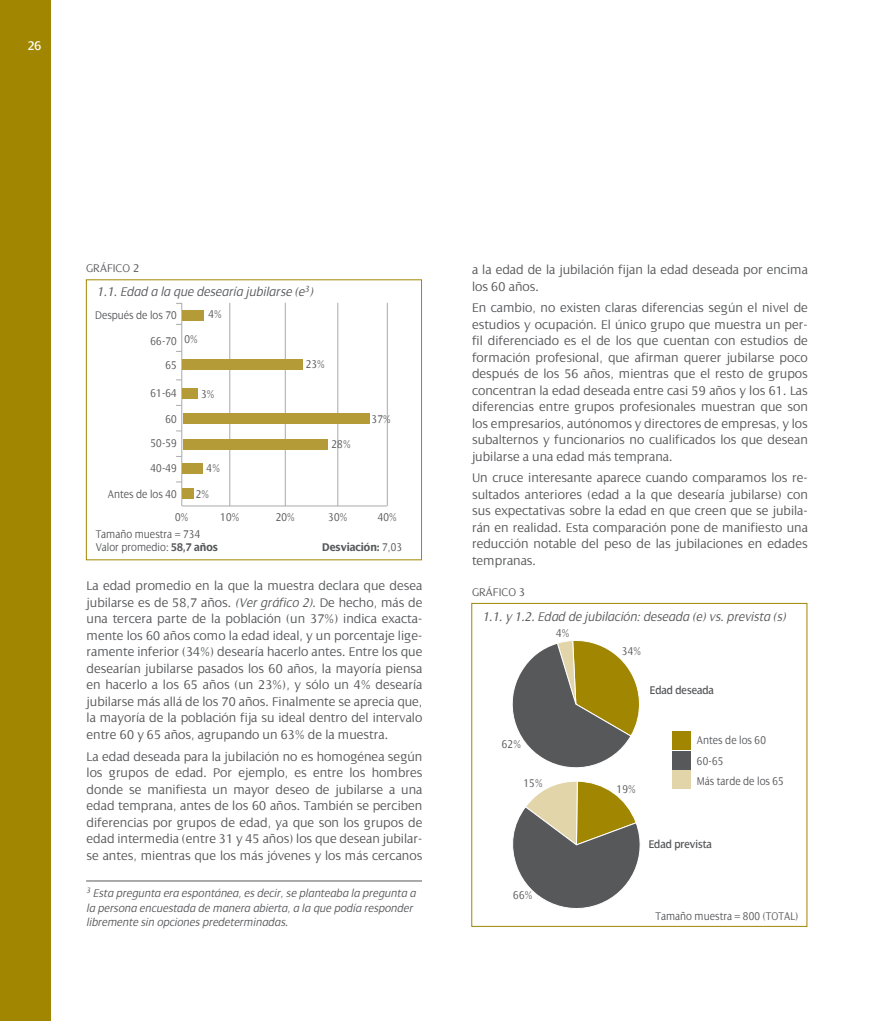
<style>
.page{position:relative;width:893px;height:1021px;background:#fff}
.page>*{position:absolute;margin:0;border:0;box-sizing:border-box;transform-origin:0 0}
.t1{font:300 13.5px/16.5px "Dialog";color:#57585a;text-align:justify}
.t2{font:italic 300 13.5px "Dialog";color:#57585a}
.t3{font:13.5px "Dialog";color:#fff}
.t4{font:300 12px/25.5px "Dialog";color:#57585a;scale:.9 1}
.t5{font:italic 300 12px/14.2px "Dialog";color:#57585a}
.t6{font:12px "Dialog";color:#57585a;scale:.9 1}
.t7{font:300 12px "Dialog";color:#57585a}
.t8{font:700 12px "Dialog";color:#57585a;scale:.9 1}
.s1{font-weight:700}
.s2{font-weight:300}
.s3{font-style:italic}
</style>
<div class="page">
<hr style="left:86px;top:880px;width:336px;height:1px;background:#57585a">
<svg style="left:512px;top:640px;width:128px;height:128px"></svg>
<div style="left:673px;top:731px;width:18px;height:18px;background:#a18701"></div>
<div style="left:673px;top:770px;width:18px;height:19px;background:#e2d5a9"></div>
<div style="left:673px;top:751px;width:18px;height:18px;background:#57585a"></div>
<svg style="left:512px;top:781px;width:128px;height:127px"></svg>
<div style="left:0;top:0;width:51px;height:1020px;background:#a18701"></div>
<div style="left:86px;top:279px;width:336px;height:281px;border:1px solid #a18701"></div>
<hr style="left:182px;top:505px;width:205px;height:1px;background:#a8a9ad">
<hr style="left:181px;top:303px;width:1px;height:203px;background:#a8a9ad">
<hr style="left:229px;top:303px;width:1px;height:203px;background:#a8a9ad">
<hr style="left:285px;top:303px;width:1px;height:203px;background:#a8a9ad">
<hr style="left:337px;top:303px;width:1px;height:203px;background:#a8a9ad">
<div style="left:183px;top:310px;width:21px;height:10px;background:#b59b37"></div>
<div style="left:183px;top:359px;width:120px;height:11px;background:#b59b37"></div>
<div style="left:183px;top:388px;width:15px;height:10px;background:#b59b37"></div>
<div style="left:183px;top:413px;width:186px;height:11px;background:#b59b37"></div>
<div style="left:183px;top:439px;width:144px;height:10px;background:#b59b37"></div>
<div style="left:183px;top:463px;width:20px;height:10px;background:#b59b37"></div>
<div style="left:183px;top:488px;width:11px;height:11px;background:#b59b37"></div>
<hr style="left:387px;top:303px;width:1px;height:203px;background:#a8a9ad">
<p class="t3" style="left:28px;top:39px;width:15px">26</p>
<p class="t7" style="left:86px;top:262px;width:55px">GRÁFICO 2</p>
<p class="t2" style="left:97px;top:285px;width:218px">1.1. Edad a la que desearía jubilarse (e<sup>3</sup>)</p>
<p class="t4" style="left:208px;top:301px;width:17px">4%</p>
<p class="t4" style="left:95px;top:303px;width:93px;text-align:right">Después de los 70<br>66-70</p>
<p class="t4" style="left:166px;top:352px;width:14px">65</p>
<p class="t4" style="left:150px;top:381px;width:31px;text-align:right">61-64<br>60</p>
<p class="t4" style="left:108px;top:430px;width:78px;text-align:right">50-59<br>40-49<br>Antes de los 40</p>
<p class="t4" style="left:175px;top:504px;width:17px">0%</p>
<p class="t4" style="left:220px;top:504px;width:23px">10%</p>
<p class="t4" style="left:276px;top:504px;width:23px">20%</p>
<p class="t4" style="left:328px;top:504px;width:23px">30%</p>
<p class="t4" style="left:378px;top:504px;width:23px">40%</p>
<p class="t4" style="left:184px;top:327px;width:17px">0%</p>
<p class="t4" style="left:306px;top:351px;width:23px">23%</p>
<p class="t4" style="left:201px;top:381px;width:17px">3%</p>
<p class="t4" style="left:372px;top:406px;width:23px">37%</p>
<p class="t4" style="left:331px;top:431px;width:23px">28%</p>
<p class="t4" style="left:196px;top:455px;width:28px;line-height:26.1px;text-indent:11px">4%<br>2%</p>
<p class="t4" style="left:96px;top:527px;width:137px;line-height:13.5px">Tamaño muestra = 734<br>Valor promedio: <span class="s1">58,7 años</span></p>
<p class="t8" style="left:322px;top:540px;width:90px">Desviación: <span class="s2">7,03</span></p>
<p class="t1" style="left:87px;top:578px;width:337px">La edad promedio en la que la muestra declara que desea jubilarse es de 58,7 años. <span class="s3">(Ver gráfico 2).</span> De hecho, más de una tercera parte de la población (un 37%) indica exacta&shy;mente los 60 años como la edad ideal, y un porcentaje lige&shy;ramente inferior (34%) desearía hacerlo antes. Entre los que desearían jubilarse pasados los 60 años, la mayoría piensa en hacerlo a los 65 años (un 23%), y sólo un 4% desearía jubilarse más allá de los 70 años. Finalmente se aprecia que, la mayoría de la población fija su ideal dentro del intervalo entre 60 y 65 años, agrupando un 63% de la muestra.</p>
<p class="t1" style="left:87px;top:748px;width:337px">La edad deseada para la jubilación no es homogénea según los grupos de edad. Por ejemplo, es entre los hombres donde se manifiesta un mayor deseo de jubilarse a una edad temprana, antes de los 60 años. También se perciben diferencias por grupos de edad, ya que son los grupos de edad intermedia (entre 31 y 45 años) los que desean jubilar&shy;se antes, mientras que los más jóvenes y los más cercanos</p>
<p class="t5" style="left:86px;top:886px;width:331px"><sup>3</sup> Esta pregunta era espontánea, es decir, se planteaba la pregunta a la persona encuestada de manera abierta, a la que podía responder libremente sin opciones predeterminadas.</p>
<p class="t1" style="left:472px;top:261px;width:337px">a la edad de la jubilación fijan la edad deseada por encima los 60 años.</p>
<p class="t1" style="left:472px;top:300px;width:337px">En cambio, no existen claras diferencias según el nivel de estudios y ocupación. El único grupo que muestra un per&shy;fil diferenciado es el de los que cuentan con estudios de formación profesional, que afirman querer jubilarse poco después de los 56 años, mientras que el resto de grupos concentran la edad deseada entre casi 59 años y los 61. Las diferencias entre grupos profesionales muestran que son los empresarios, autónomos y directores de empresas, y los subalternos y funcionarios no cualificados los que desean jubilarse a una edad más temprana.</p>
<p class="t1" style="left:472px;top:470px;width:337px">Un cruce interesante aparece cuando comparamos los re&shy;sultados anteriores (edad a la que desearía jubilarse) con sus expectativas sobre la edad en que creen que se jubila&shy;rán en realidad. Esta comparación pone de manifiesto una reducción notable del peso de las jubilaciones en edades tempranas.</p>
<p class="t7" style="left:472px;top:586px;width:55px">GRÁFICO 3</p>
<p class="t2" style="left:482px;top:609px;width:305px">1.1. y 1.2. Edad de jubilación: deseada (e) vs. prevista (s)</p>
<p class="t4" style="left:556px;top:620px;width:17px">4%</p>
<p class="t4" style="left:502px;top:731px;width:23px">62%</p>
<p class="t4" style="left:523px;top:770px;width:23px">15%</p>
<p class="t4" style="left:513px;top:882px;width:23px">66%</p>
<p class="t4" style="left:622px;top:638px;width:23px">34%</p>
<p class="t6" style="left:650px;top:684px;width:73px">Edad deseada</p>
<p class="t4" style="left:617px;top:776px;width:23px">19%</p>
<p class="t4" style="left:697px;top:730px;width:98px;line-height:20.4px">Antes de los 60<br>60-65<br>Más tarde de los 65</p>
<p class="t6" style="left:649px;top:838px;width:71px">Edad prevista</p>
<p class="t4" style="left:655px;top:903px;width:160px">Tamaño muestra = 800 (TOTAL)</p>
</div>
